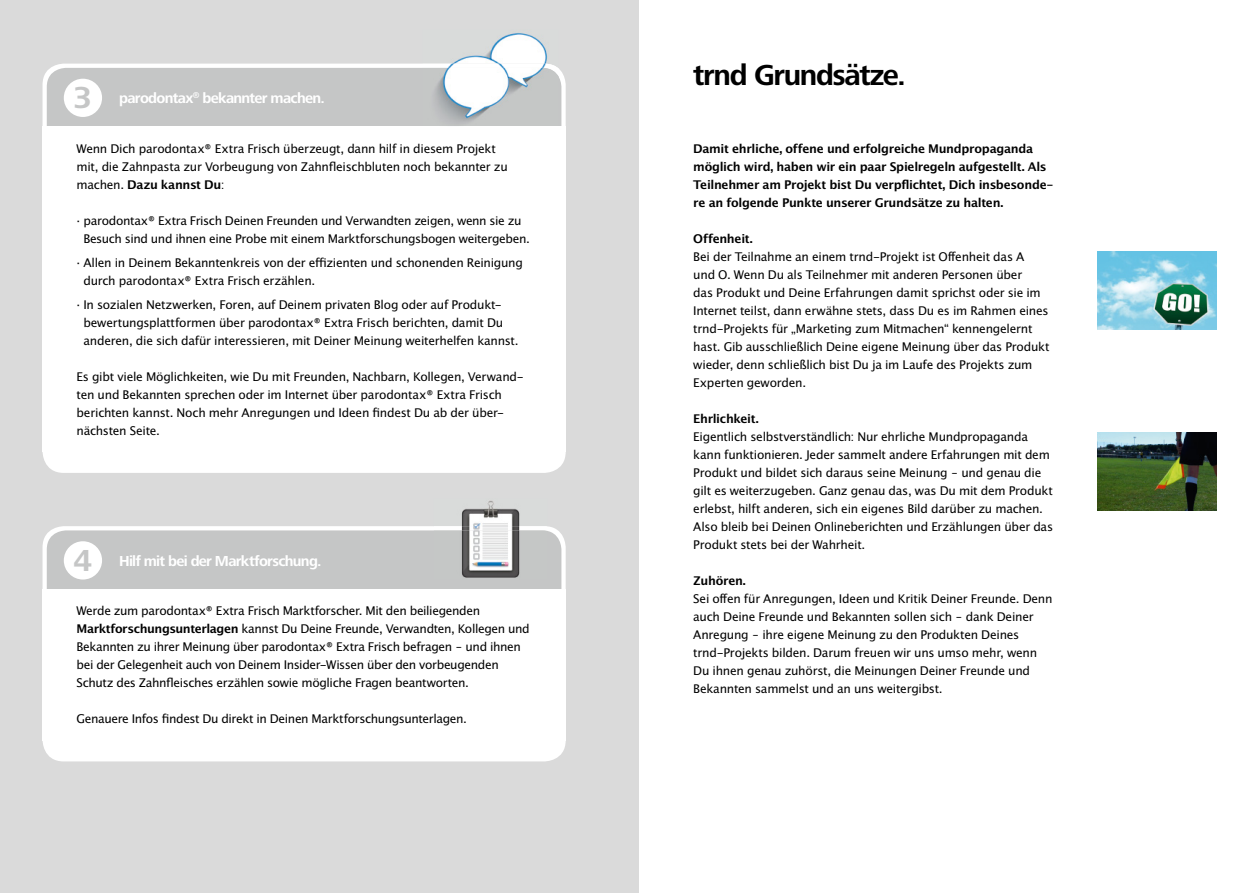
<style>
.page{position:relative;width:1259px;height:893px;background:#fff}
.page>*{position:absolute;margin:0;border:0;box-sizing:border-box;transform-origin:0 0}
.t1{font:700 31.5px "Frutiger Next LTW1 G";color:#c5c6c6}
.t2{font:700 30px "Frutiger Next LTW1 G";letter-spacing:-.045em;color:#000}
.t3{font:700 15px "Frutiger Next LTW1 G";letter-spacing:-.045em;color:#fff}
.t4{font:12px/18px "Lucida San Rom";letter-spacing:-.025em;color:#000}
.t5{font:12px/18px "Lucida San Dem";letter-spacing:-.025em;color:#000}
.s1{font-family:"Lucida San Rom"}
.s2{font-family:"Lucida San Dem"}
</style>
<div class="page">
<div style="left:0;top:0;width:638px;height:893px;background:#dadada"></div>
<div style="left:43px;top:64px;width:523px;height:409px;background:#fff;border-radius:21px"></div>
<div style="left:43px;top:526px;width:523px;height:235px;background:#fff;border-radius:21px"></div>
<div style="left:47px;top:68px;width:514px;height:125px;background:#c5c6c6;border-radius:19px"></div>
<div style="left:47px;top:530px;width:514px;height:125px;background:#c5c6c6;border-radius:19px"></div>
<div style="left:64px;top:79px;width:38px;height:38px;background:#fff;border-radius:50%"></div>
<div style="left:64px;top:541px;width:38px;height:38px;background:#fff;border-radius:50%"></div>
<div style="left:43px;top:126px;width:523px;height:326px;background:#fff"></div>
<div style="left:43px;top:589px;width:523px;height:151px;background:#fff"></div>
<img style="left:434px;top:501px;width:113px;height:77px">
<img style="left:422px;top:33px;width:125px;height:90px">
<img style="left:422px;top:64px;width:136px;height:13px">
<img style="left:1097px;top:252px;width:119px;height:77px">
<img style="left:1097px;top:433px;width:119px;height:77px">
<h1 class="t1" style="left:73px;top:80px;width:20px">3</h1>
<p class="t3" style="left:119px;top:89px;width:207px">parodontax<sup>®</sup> bekannter machen.</p>
<p class="t4" style="left:77px;top:140px;width:433px">Wenn Dich parodontax® Extra Frisch überzeugt, dann hilf in diesem Projekt mit, die Zahnpasta zur Vorbeugung von Zahnfleischbluten noch bekannter zu</p>
<p class="t5" style="left:77px;top:176px;width:150px"><span class="s1">machen.</span> Dazu kannst Du<span class="s1">:</span></p>
<p class="t4" style="left:83px;top:212px;width:448px;text-indent:-7px">⋅ parodontax® Extra Frisch Deinen Freunden und Verwandten zeigen, wenn sie zu<br>Besuch sind und ihnen eine Probe mit einem Marktforschungsbogen weitergeben.</p>
<p class="t4" style="left:83px;top:254px;width:441px;text-indent:-7px">⋅ Allen in Deinem Bekanntenkreis von der effizienten und schonenden Reinigung durch parodontax® Extra Frisch erzählen.</p>
<p class="t4" style="left:83px;top:296px;width:436px;text-indent:-7px">⋅ In sozialen Netzwerken, Foren, auf Deinem privaten Blog oder auf Produkt&shy;bewertungsplattformen über parodontax® Extra Frisch berichten, damit Du anderen, die sich dafür interessieren, mit Deiner Meinung weiterhelfen kannst.</p>
<p class="t4" style="left:77px;top:368px;width:449px">Es gibt viele Möglichkeiten, wie Du mit Freunden, Nachbarn, Kollegen, Verwand&shy;ten und Bekannten sprechen oder im Internet über parodontax® Extra Frisch berichten kannst. Noch mehr Anregungen und Ideen findest Du ab der über&shy;nächsten Seite.</p>
<h1 class="t1" style="left:73px;top:542px;width:20px">4</h1>
<p class="t3" style="left:119px;top:552px;width:204px">Hilf mit bei der Marktforschung.</p>
<p class="t4" style="left:77px;top:602px;width:455px">Werde zum parodontax® Extra Frisch Marktforscher. Mit den beiliegenden <span class="s2">Marktforschungsunterlagen</span> kannst Du Deine Freunde, Verwandten, Kollegen und Bekannten zu ihrer Meinung über parodontax® Extra Frisch befragen – und ihnen bei der Gelegenheit auch von Deinem Insider-Wissen über den vorbeugenden Schutz des Zahnfleisches erzählen sowie mögliche Fragen beantworten.</p>
<p class="t4" style="left:77px;top:710px;width:392px">Genauere Infos findest Du direkt in Deinen Marktforschungsunterlagen.</p>
<h2 class="t2" style="left:693px;top:58px;width:214px">trnd Grundsätze.</h2>
<p class="t5" style="left:693px;top:141px;width:362px">Damit ehrliche, offene und erfolgreiche Mundpropaganda möglich wird, haben wir ein paar Spielregeln aufgestellt. Als Teilnehmer am Projekt bist Du verpflichtet, Dich insbesonde&shy;re an folgende Punkte unserer Grundsätze zu halten.</p>
<p class="t5" style="left:693px;top:231px;width:61px">Offenheit.</p>
<p class="t4" style="left:693px;top:248px;width:358px">Bei der Teilnahme an einem trnd-Projekt ist Offenheit das A<br>und O. Wenn Du als Teilnehmer mit anderen Personen über<br>das Produkt und Deine Erfahrungen damit sprichst oder sie im Internet teilst, dann erwähne stets, dass Du es im Rahmen eines trnd-Projekts für „Marketing zum Mitmachen“ kennengelernt hast. Gib ausschließlich Deine eigene Meinung über das Produkt wieder, denn schließlich bist Du ja im Laufe des Projekts zum Experten geworden.</p>
<p class="t5" style="left:693px;top:411px;width:67px">Ehrlichkeit.</p>
<p class="t4" style="left:693px;top:428px;width:361px">Eigentlich selbstverständlich: Nur ehrliche Mundpropaganda kann funktionieren. Jeder sammelt andere Erfahrungen mit dem Produkt und bildet sich daraus seine Meinung – und genau die gilt es weiterzugeben. Ganz genau das, was Du mit dem Produkt erlebst, hilft anderen, sich ein eigenes Bild darüber zu machen.<br>Also bleib bei Deinen Onlineberichten und Erzählungen über das Produkt stets bei der Wahrheit.</p>
<p class="t5" style="left:693px;top:573px;width:54px">Zuhören.</p>
<p class="t4" style="left:693px;top:590px;width:361px">Sei offen für Anregungen, Ideen und Kritik Deiner Freunde. Denn auch Deine Freunde und Bekannten sollen sich – dank Deiner Anregung – ihre eigene Meinung zu den Produkten Deines trnd-Projekts bilden. Darum freuen wir uns umso mehr, wenn Du ihnen genau zuhörst, die Meinungen Deiner Freunde und Bekannten sammelst und an uns weitergibst.</p>
</div>
